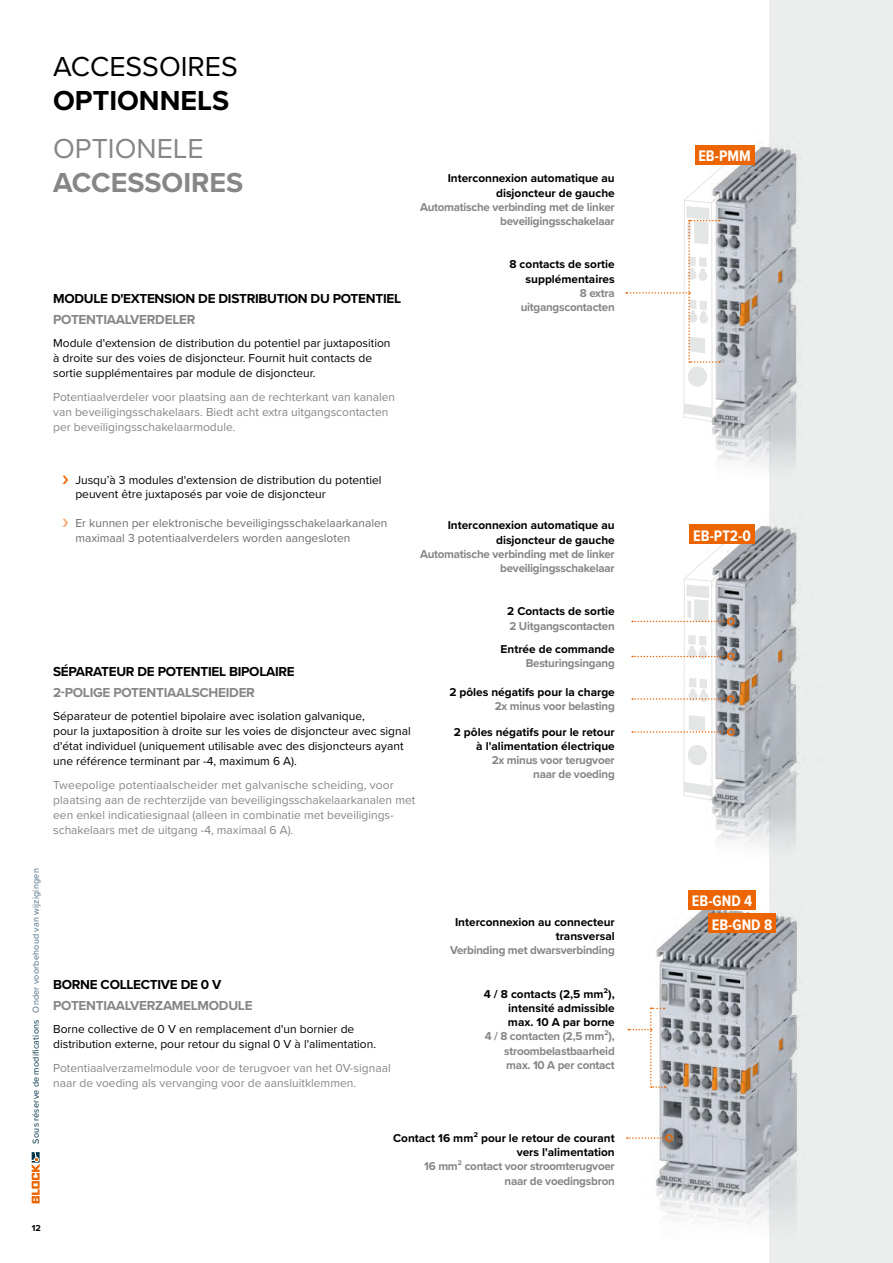
<style>
.page{position:relative;width:893px;height:1263px;background:#fff}
.page>*{position:absolute;margin:0;border:0;box-sizing:border-box;transform-origin:0 0}
.t1{font:28.5px "Proxima Nova";color:#000}
.t2{font:700 28.5px "Proxima Nova";color:#868686}
.t3{font:700 28.5px "Proxima Nova";color:#000}
.t4{font:28.5px "Proxima Nova";color:#868686}
.t5{font:700 15.75px "Proxima Nova Cond";color:#fff}
.t6{font:700 13.5px "Proxima Nova";letter-spacing:-.02em;color:#000}
.t7{font:700 13.5px "Proxima Nova";letter-spacing:-.02em;color:#868686}
.t8{font:12px/15px "Proxima Nova";color:#000}
.t9{font:12px/15px "Proxima Nova";color:#868686}
.t10{font:12px/14.4px "Proxima Nova";color:#6e6e6e}
.t11{font:700 11.85px/14.2px "Proxima Nova";color:#000;text-align:right}
.t12{font:700 11.85px/14.2px "Proxima Nova";letter-spacing:-.02em;color:#868686;text-align:right}
.t13{font:9px "Proxima Nova";letter-spacing:.025em;color:#4c6c82}
.t14{font:700 9px "Proxima Nova";color:#000}
.s1{color:#03354a}
</style>
<div class="page">
<div style="left:770px;top:0;width:123px;height:1263px;background:#eceded"></div>
<img style="left:650px;top:910px;width:148px;height:353px">
<img style="left:712px;top:132px;width:85px;height:379px">
<svg style="left:626px;top:154px;width:138px;height:269px"></svg>
<div style="left:695px;top:145px;width:59px;height:20px;background:#ec6500"></div>
<img style="left:703px;top:511px;width:96px;height:543px">
<div style="left:690px;top:524px;width:65px;height:20px;background:#ec6500"></div>
<svg style="left:632px;top:532px;width:132px;height:269px"></svg>
<div style="left:727px;top:618px;width:7px;height:7px;border:2px solid #ec6500;border-radius:50%"></div>
<div style="left:688px;top:890px;width:68px;height:20px;background:#ec6500"></div>
<svg style="left:628px;top:1008px;width:38px;height:80px"></svg>
<svg style="left:627px;top:1137px;width:38px;height:2px"></svg>
<div style="left:665px;top:1134px;width:8px;height:8px;border:2px solid #ec6500;border-radius:50%"></div>
<div style="left:708px;top:913px;width:68px;height:20px;background:#ec6500"></div>
<svg style="left:32px;top:1152px;width:8px;height:51px"></svg>
<h1 class="t1" style="left:53px;top:51px;width:186px">ACCESSOIRES</h1>
<h1 class="t3" style="left:53px;top:85px;width:177px">OPTIONNELS</h1>
<h1 class="t4" style="left:53px;top:133px;width:152px">OPTIONELE</h1>
<h1 class="t2" style="left:53px;top:167px;width:192px">ACCESSOIRES</h1>
<p class="t6" style="left:53px;top:291px;width:349px">MODULE D'EXTENSION DE DISTRIBUTION DU POTENTIEL</p>
<p class="t7" style="left:53px;top:312px;width:144px">POTENTIAALVERDELER</p>
<p class="t8" style="left:53px;top:336px;width:339px">Module d'extension de distribution du potentiel par juxtaposition à droite sur des voies de disjoncteur. Fournit huit contacts de sortie supplémentaires par module de disjoncteur.</p>
<p class="t9" style="left:53px;top:389px;width:344px">Potentiaalverdeler voor plaatsing aan de rechterkant van kanalen van beveiligingsschakelaars. Biedt acht extra uitgangscontacten per beveiligingsschakelaarmodule.</p>
<p class="t11" style="left:448px;top:171px;width:169px">Interconnexion automatique au disjoncteur de gauche</p>
<p class="t12" style="left:420px;top:200px;width:196px">Automatische verbinding met de linker beveiligingsschakelaar</p>
<p class="t11" style="left:509px;top:257px;width:107px">8 contacts de sortie supplémentaires</p>
<p class="t12" style="left:521px;top:286px;width:96px">8 extra uitgangscontacten</p>
<p class="t8" style="left:75px;top:473px;width:308px;line-height:14.4px">Jusqu’à 3 modules d'extension de distribution du potentiel peuvent être juxtaposés par voie de disjoncteur</p>
<p class="t10" style="left:75px;top:516px;width:314px">Er kunnen per elektronische beveiligingsschakelaarkanalen maximaal 3 potentiaalverdelers worden aangesloten</p>
<p class="t11" style="left:448px;top:518px;width:169px">Interconnexion automatique au disjoncteur de gauche</p>
<p class="t12" style="left:420px;top:547px;width:196px">Automatische verbinding met de linker beveiligingsschakelaar</p>
<p class="t11" style="left:507px;top:604px;width:109px">2 Contacts de sortie</p>
<p class="t12" style="left:509px;top:618px;width:107px">2 Uitgangscontacten</p>
<p class="t6" style="left:53px;top:664px;width:243px">SÉPARATEUR DE POTENTIEL BIPOLAIRE</p>
<p class="t7" style="left:53px;top:685px;width:203px">2-POLIGE POTENTIAALSCHEIDER</p>
<p class="t8" style="left:53px;top:708px;width:359px">Séparateur de potentiel bipolaire avec isolation galvanique,<br>pour la juxtaposition à droite sur les voies de disjoncteur avec signal d'état individuel (uniquement utilisable avec des disjoncteurs ayant une référence terminant par -4, maximum 6 A).</p>
<p class="t9" style="left:53px;top:777px;width:364px">Tweepolige potentiaalscheider met galvanische scheiding, voor plaatsing aan de rechterzijde van beveiligingsschakelaarkanalen met een enkel indicatiesignaal (alleen in combinatie met beveiligings&shy;schakelaars met de uitgang -4, maximaal 6 A).</p>
<p class="t11" style="left:501px;top:642px;width:116px">Entrée de commande</p>
<p class="t12" style="left:526px;top:656px;width:91px">Besturingsingang</p>
<p class="t11" style="left:449px;top:684px;width:167px">2 pôles négatifs pour la charge</p>
<p class="t12" style="left:495px;top:699px;width:122px">2x minus voor belasting</p>
<p class="t11" style="left:454px;top:725px;width:162px">2 pôles négatifs pour le retour à l'alimentation électrique</p>
<p class="t12" style="left:492px;top:753px;width:124px">2x minus voor terugvoer naar de voeding</p>
<p class="t13" style="left:31px;top:1143px;width:277px;rotate:-90deg"><span class="s1">Sous réserve de modifications</span> Onder voorbehoud van wijzigingen</p>
<p class="t6" style="left:53px;top:977px;width:170px">BORNE COLLECTIVE DE 0 V</p>
<p class="t7" style="left:53px;top:998px;width:201px">POTENTIAALVERZAMELMODULE</p>
<p class="t8" style="left:53px;top:1022px;width:325px">Borne collective de 0 V en remplacement d'un bornier de distribution externe, pour retour du signal 0 V à l'alimentation.</p>
<p class="t9" style="left:53px;top:1060px;width:339px">Potentiaalverzamelmodule voor de terugvoer van het 0V-signaal naar de voeding als vervanging voor de aansluitklemmen.</p>
<p class="t11" style="left:455px;top:915px;width:161px">Interconnexion au connecteur transversal</p>
<p class="t12" style="left:450px;top:943px;width:166px">Verbinding met dwarsverbinding</p>
<p class="t11" style="left:508px;top:987px;width:108px;text-align:justify;text-indent:-24px">4 / 8 contacts (2,5 mm²), intensité admissible max. 10 A par borne</p>
<p class="t12" style="left:504px;top:1029px;width:112px;text-align:justify;text-indent:-19px">4 / 8 contacten (2,5 mm²), stroombelastbaarheid max. 10 A per contact</p>
<p class="t11" style="left:393px;top:1131px;width:223px">Contact 16 mm² pour le retour de courant vers l'alimentation</p>
<p class="t12" style="left:424px;top:1159px;width:192px">16 mm² contact voor stroomterugvoer naar de voedingsbron</p>
<p class="t14" style="left:32px;top:1223px;width:11px">12</p>
<h2 class="t5" style="left:698px;top:147px;width:54px">EB-PMM</h2>
<h2 class="t5" style="left:693px;top:527px;width:59px">EB-PT2-0</h2>
<h2 class="t5" style="left:692px;top:893px;width:62px">EB-GND 4</h2>
<h2 class="t5" style="left:712px;top:916px;width:62px">EB-GND 8</h2>
</div>
